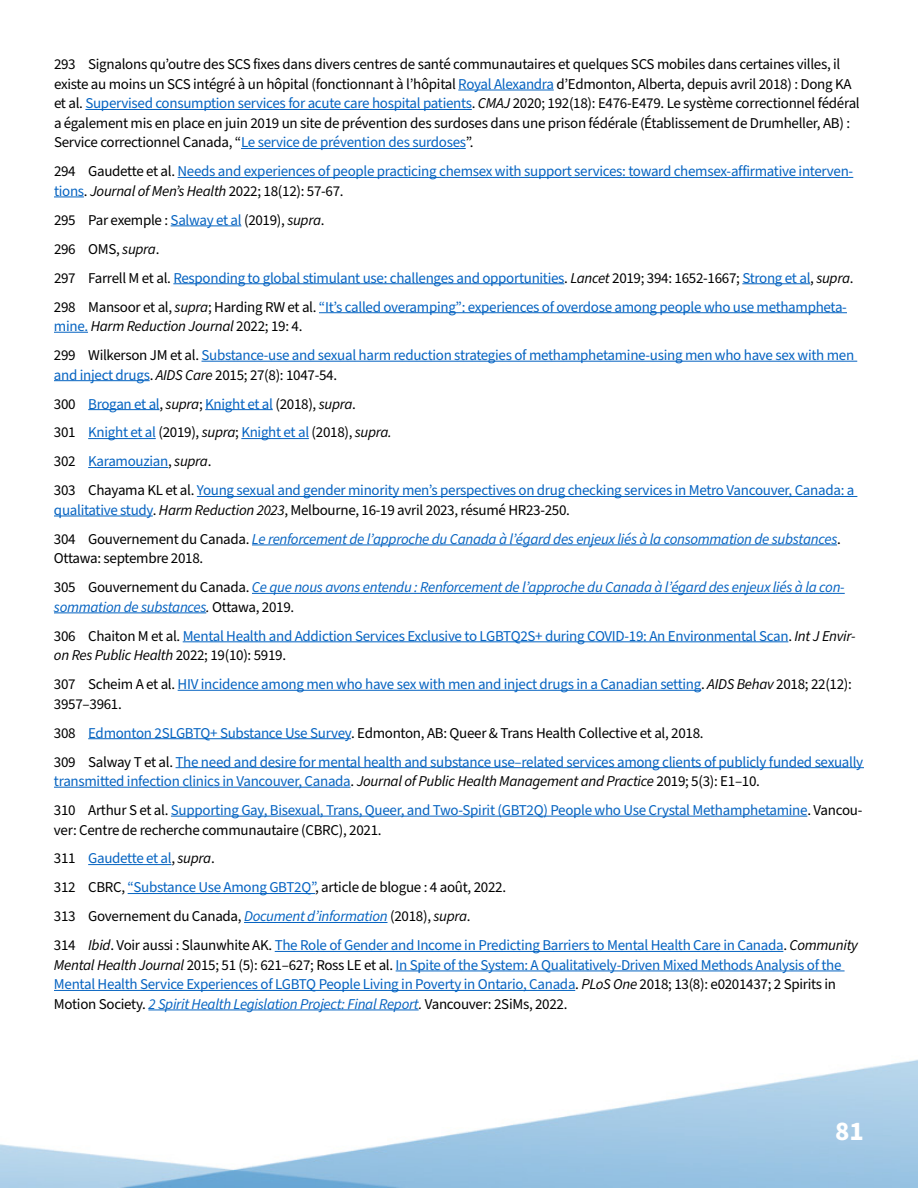
<style>
.page{position:relative;width:918px;height:1188px;background:#fff}
.page>*{position:absolute;margin:0;border:0;box-sizing:border-box;transform-origin:0 0}
.t1{font:700 27px "Source Sans Pro";color:#fff}
.t2{font:15px/29px "Source Sans Pro";letter-spacing:-.02em;color:#0563c1}
.t3{font:15px/19.5px "Source Sans Pro";letter-spacing:-.02em;color:#000}
.t4{font:italic 15px/29px "Source Sans Pro";letter-spacing:-.02em;color:#0563c1}
.s1{color:#0563c1}
.s2{font-style:italic}
.s3{color:#000}
.s4{font-style:italic;color:#000}
.s5{font-style:normal}
.s6{font-style:normal;color:#000}
.s7{font-style:italic;color:#0563c1}
</style>
<div class="page">
<img style="left:0;top:89px;width:918px;height:1099px">
<hr style="left:458px;top:90px;width:96px;height:1px;background:#0563c1">
<hr style="left:85px;top:109px;width:387px;height:1px;background:#0563c1">
<hr style="left:241px;top:148px;width:225px;height:1px;background:#0563c1">
<hr style="left:178px;top:177px;width:675px;height:1px;background:#0563c1">
<hr style="left:54px;top:197px;width:30px;height:1px;background:#0563c1">
<hr style="left:171px;top:226px;width:70px;height:1px;background:#0563c1">
<hr style="left:173px;top:283px;width:391px;height:1px;background:#0563c1">
<hr style="left:742px;top:283px;width:68px;height:1px;background:#0563c1">
<hr style="left:319px;top:312px;width:528px;height:1px;background:#0563c1">
<hr style="left:54px;top:332px;width:34px;height:1px;background:#0563c1">
<hr style="left:202px;top:361px;width:655px;height:1px;background:#0563c1">
<hr style="left:54px;top:380px;width:96px;height:1px;background:#0563c1">
<hr style="left:88px;top:409px;width:71px;height:1px;background:#0563c1">
<hr style="left:205px;top:409px;width:68px;height:1px;background:#0563c1">
<hr style="left:88px;top:438px;width:68px;height:1px;background:#0563c1">
<hr style="left:241px;top:438px;width:68px;height:1px;background:#0563c1">
<hr style="left:88px;top:467px;width:80px;height:1px;background:#0563c1">
<hr style="left:197px;top:496px;width:660px;height:1px;background:#0563c1">
<hr style="left:54px;top:516px;width:99px;height:1px;background:#0563c1">
<hr style="left:252px;top:545px;width:585px;height:1px;background:#0563c1">
<hr style="left:252px;top:593px;width:593px;height:1px;background:#0563c1">
<hr style="left:54px;top:613px;width:152px;height:1px;background:#0563c1">
<hr style="left:183px;top:641px;width:605px;height:1px;background:#0563c1">
<hr style="left:178px;top:690px;width:523px;height:1px;background:#0563c1">
<hr style="left:88px;top:738px;width:263px;height:1px;background:#0563c1">
<hr style="left:176px;top:767px;width:688px;height:1px;background:#0563c1">
<hr style="left:54px;top:787px;width:297px;height:1px;background:#0563c1">
<hr style="left:171px;top:816px;width:636px;height:1px;background:#0563c1">
<hr style="left:88px;top:864px;width:83px;height:1px;background:#0563c1">
<hr style="left:128px;top:893px;width:187px;height:1px;background:#0563c1">
<hr style="left:244px;top:922px;width:143px;height:1px;background:#0563c1">
<hr style="left:275px;top:951px;width:508px;height:1px;background:#0563c1">
<hr style="left:396px;top:971px;width:449px;height:1px;background:#0563c1">
<hr style="left:54px;top:990px;width:521px;height:1px;background:#0563c1">
<hr style="left:148px;top:1010px;width:271px;height:1px;background:#0563c1">
<p class="t3" style="left:54px;top:55px;width:807px">293 Signalons qu’outre des SCS fixes dans divers centres de santé communautaires et quelques SCS mobiles dans certaines villes, il existe au moins un SCS intégré à un hôpital (fonctionnant à l’hôpital <span class="s1">Royal Alexandra</span> d’Edmonton, Alberta, depuis avril 2018) : Dong KA et al. <span class="s1">Supervised consumption services for acute care hospital patients</span>. <span class="s2">CMAJ</span> 2020; 192(18): E476-E479. Le système correctionnel fédéral a également mis en place en juin 2019 un site de prévention des surdoses dans une prison fédérale (Établissement de Drumheller, AB) :<br>Service correctionnel Canada, “<span class="s1">Le service de prévention des surdoses</span>”.</p>
<p class="t2" style="left:54px;top:162px;width:801px;line-height:19.5px"><span class="s3">294 Gaudette et al.</span> Needs and experiences of people practicing chemsex with support services: toward chemsex-affirmative interven&shy;tions<span class="s3">.</span> <span class="s4">Journal of Men’s Health</span> <span class="s3">2022; 18(12): 57-67.</span></p>
<p class="t2" style="left:54px;top:206px;width:801px"><span class="s3">295 Par exemple :</span> Salway et al <span class="s3">(2019),</span> <span class="s4">supra</span><span class="s3">.<br>296 OMS,</span> <span class="s4">supra</span><span class="s3">.<br>297 Farrell M et al.</span> Responding to global stimulant use: challenges and opportunities<span class="s3">.</span> <span class="s4">Lancet</span> <span class="s3">2019; 394: 1652-1667;</span> Strong et al<span class="s3">,</span> <span class="s4">supra</span><span class="s3">.<br>298 Mansoor et al,</span> <span class="s4">supra</span><span class="s3">; Harding RW et al.</span> “It’s called overamping”: experiences of overdose among people who use methampheta-</p>
<p class="t2" style="left:54px;top:312px;width:802px">mine. <span class="s4">Harm Reduction Journal</span> <span class="s3">2022; 19: 4.<br>299 Wilkerson JM et al.</span> Substance-use and sexual harm reduction strategies of methamphetamine-using men who have sex with men</p>
<p class="t2" style="left:54px;top:361px;width:802px">and inject drugs<span class="s3">.</span> <span class="s4">AIDS Care</span> <span class="s3">2015; 27(8): 1047-54.<br>300</span> Brogan et al<span class="s3">,</span> <span class="s4">supra</span><span class="s3">;</span> Knight et al <span class="s3">(2018),</span> <span class="s4">supra</span><span class="s3">.<br>301</span> Knight et al <span class="s3">(2019),</span> <span class="s4">supra</span><span class="s3">;</span> Knight et al <span class="s3">(2018),</span> <span class="s4">supra.<br></span><span class="s3">302</span> Karamouzian<span class="s3">,</span> <span class="s4">supra</span><span class="s3">.<br>303 Chayama KL et al.</span> Young sexual and gender minority men’s perspectives on drug checking services in Metro Vancouver, Canada: a</p>
<p class="t4" style="left:54px;top:496px;width:788px"><span class="s5">qualitative study</span><span class="s6">.</span> <span class="s3">Harm Reduction 2023</span><span class="s6">, Melbourne, 16-19 avril 2023, résumé HR23-250.<br>304 Gouvernement du Canada.</span> Le renforcement de l’approche du Canada à l’égard des enjeux liés à la consommation de substances<span class="s6">.</span></p>
<p class="t4" style="left:54px;top:544px;width:792px"><span class="s6">Ottawa: septembre 2018.<br>305 Gouvernement du Canada.</span> Ce que nous avons entendu : Renforcement de l’approche du Canada à l’égard des enjeux liés à la con-</p>
<p class="t2" style="left:54px;top:593px;width:803px"><span class="s2">sommation de substances</span><span class="s4">.</span> <span class="s3">Ottawa, 2019.<br>306 Chaiton M et al.</span> Mental Health and Addiction Services Exclusive to LGBTQ2S+ during COVID-19: An Environmental Scan<span class="s3">.</span> <span class="s4">Int J Envir-</span></p>
<p class="t2" style="left:54px;top:641px;width:799px"><span class="s4">on Res Public Health</span> <span class="s3">2022; 19(10): 5919.<br>307 Scheim A et al.</span> HIV incidence among men who have sex with men and inject drugs in a Canadian setting<span class="s3">.</span> <span class="s4">AIDS Behav</span> <span class="s3">2018; 22(12):</span></p>
<p class="t2" style="left:54px;top:690px;width:811px"><span class="s3">3957–3961.<br>308</span> Edmonton 2SLGBTQ+ Substance Use Survey<span class="s3">. Edmonton, AB: Queer &amp; Trans Health Collective et al, 2018.<br>309 Salway T et al.</span> The need and desire for mental health and substance use–related services among clients of publicly funded sexually</p>
<p class="t2" style="left:54px;top:767px;width:810px">transmitted infection clinics in Vancouver, Canada<span class="s3">.</span> <span class="s4">Journal of Public Health Management and Practice</span> <span class="s3">2019; 5(3): E1–10.<br>310 Arthur S et al.</span> Supporting Gay, Bisexual, Trans, Queer, and Two-Spirit (GBT2Q) People who Use Crystal Methamphetamine<span class="s3">. Vancou-</span></p>
<p class="t3" style="left:54px;top:816px;width:805px;line-height:29px">ver: Centre de recherche communautaire (CBRC), 2021.<br>311 <span class="s1">Gaudette et al</span>, <span class="s2">supra</span>.<br>312 CBRC, <span class="s1">“Substance Use Among GBT2Q”</span>, article de blogue : 4 août, 2022.<br>313 Governement du Canada, <span class="s7">Document d’information</span> (2018), <span class="s2">supra</span>.<br>314 <span class="s2">Ibid</span>. Voir aussi : Slaunwhite AK. <span class="s1">The Role of Gender and Income in Predicting Barriers to Mental Health Care in Canada</span>. <span class="s2">Community</span></p>
<p class="t2" style="left:54px;top:956px;width:789px;line-height:19.5px"><span class="s4">Mental Health Journal</span> <span class="s3">2015; 51 (5): 621–627; Ross LE et al.</span> In Spite of the System: A Qualitatively-Driven Mixed Methods Analysis of the<br>Mental Health Service Experiences of LGBTQ People Living in Poverty in Ontario, Canada<span class="s3">.</span> <span class="s4">PLoS One</span> <span class="s3">2018; 13(8): e0201437; 2 Spirits in<br>Motion Society.</span> <span class="s2">2 Spirit Health Legislation Project: Final Report</span><span class="s4">.</span> <span class="s3">Vancouver: 2SiMs, 2022.</span></p>
<h1 class="t1" style="left:835px;top:1113px;width:30px">81</h1>
</div>
